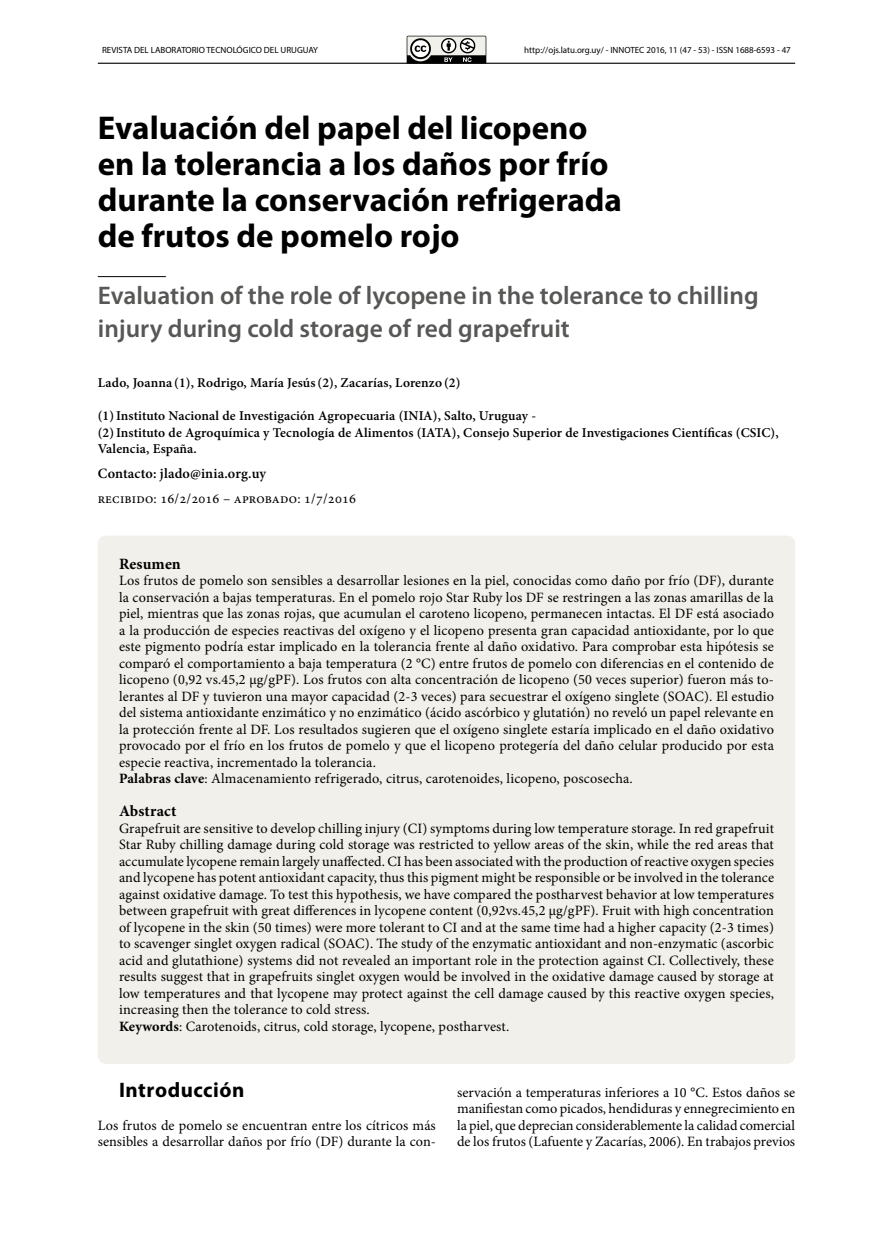
<style>
.page{position:relative;width:893px;height:1255px;background:#fff}
.page>*{position:absolute;margin:0;border:0;box-sizing:border-box;transform-origin:0 0}
.t1{font:700 33px/36px "Myriad Pro";color:#000}
.t2{font:600 25.5px/33px "Myriad Pro";color:#575756}
.t3{font:700 21px "Myriad Pro";letter-spacing:.025em;color:#000}
.t4{font:700 15.75px "Minion Pro";letter-spacing:.01em;color:#000}
.t5{font:14.25px/16.5px "Minion Pro";letter-spacing:.005em;color:#000}
.t6{font:600 14.25px "Minion Pro";letter-spacing:.01em;color:#000}
.t7{font:600 13.5px/16.5px "Minion Pro";letter-spacing:.01em;color:#000}
.t8{font:9px "Myriad Pro";color:#000}
.s1{font-weight:700}
</style>
<div class="page">
<hr style="left:98px;top:63px;width:697px;height:1px;background:#000">
<svg style="left:407px;top:36px;width:79px;height:28px;background:#8d8c8a"></svg>
<hr style="left:98px;top:276px;width:68px;height:1px;background:#000">
<div style="left:98px;top:535px;width:697px;height:528px;background:#f1f0ea;border-radius:9px"></div>
<p class="t8" style="left:102px;top:44px;width:217px">REVISTA DEL LABORATORIO TECNOLÓGICO DEL URUGUAY</p>
<p class="t8" style="left:524px;top:44px;width:268px">http://ojs.latu.org.uy/ - INNOTEC 2016, 11 (47 - 53) - ISSN 1688-6593 - 47</p>
<h1 class="t1" style="left:98px;top:109px;width:526px">Evaluación del papel del licopeno en la tolerancia a los daños por frío durante la conservación refrigerada de frutos de pomelo rojo</h1>
<h2 class="t2" style="left:98px;top:279px;width:662px">Evaluation of the role of lycopene in the tolerance to chilling injury during cold storage of red grapefruit</h2>
<p class="t7" style="left:98px;top:374px;width:364px">Lado, Joanna (1), Rodrigo, María Jesús(2), Zacarías, Lorenzo (2)</p>
<p class="t7" style="left:98px;top:407px;width:682px">(1)Instituto Nacional de Investigación Agropecuaria (INIA), Salto, Uruguay -<br>(2)Instituto de Agroquímica y Tecnología de Alimentos (IATA), Consejo Superior de Investigaciones Científicas (CSIC),<br>Valencia, España.</p>
<p class="t6" style="left:98px;top:463px;width:170px">Contacto: jlado@inia.org.uy</p>
<p class="t5" style="left:98px;top:490px;width:260px">recibido: 16/2/2016 – aprobado: 1/7/2016</p>
<p class="t4" style="left:119px;top:552px;width:63px">Resumen</p>
<p class="t5" style="left:119px;top:572px;width:656px">Los frutos de pomelo son sensibles a desarrollar lesiones en la piel, conocidas como daño por frío (DF), durante la conservación a bajas temperaturas. En el pomelo rojo Star Ruby los DF se restringen a las zonas amarillas de la piel, mientras que las zonas rojas, que acumulan el caroteno licopeno, permanecen intactas. El DF está asociado a la producción de especies reactivas del oxígeno y el licopeno presenta gran capacidad antioxidante, por lo que este pigmento podría estar implicado en la tolerancia frente al daño oxidativo. Para comprobar esta hipótesis se comparó el comportamiento a baja temperatura (2 °C) entre frutos de pomelo con diferencias en el contenido de licopeno (0,92 vs.45,2 μg/gPF). Los frutos con alta concentración de licopeno (50 veces superior) fueron más to&shy;lerantes al DF y tuvieron una mayor capacidad (2-3 veces) para secuestrar el oxígeno singlete (SOAC). El estudio del sistema antioxidante enzimático y no enzimático (ácido ascórbico y glutatión) no reveló un papel relevante en la protección frente al DF. Los resultados sugieren que el oxígeno singlete estaría implicado en el daño oxidativo provocado por el frío en los frutos de pomelo y que el licopeno protegería del daño celular producido por esta especie reactiva, incrementado la tolerancia.<br><span class="s1">Palabras clave</span>: Almacenamiento refrigerado, citrus, carotenoides, licopeno, poscosecha.</p>
<p class="t4" style="left:119px;top:800px;width:59px">Abstract</p>
<p class="t5" style="left:119px;top:820px;width:657px">Grapefruit are sensitive to develop chilling injury (CI) symptoms during low temperature storage. In red grapefruit Star Ruby chilling damage during cold storage was restricted to yellow areas of the skin, while the red areas that accumulate lycopene remain largely unaffected. CI has been associated with the production of reactive oxygen species and lycopene has potent antioxidant capacity, thus this pigment might be responsible or be involved in the tolerance against oxidative damage. To test this hypothesis, we have compared the postharvest behavior at low temperatures between grapefruit with great differences in lycopene content (0,92vs.45,2 μg/gPF). Fruit with high concentration of lycopene in the skin (50 times) were more tolerant to CI and at the same time had a higher capacity (2-3 times) to scavenger singlet oxygen radical (SOAC). The study of the enzymatic antioxidant and non-enzymatic (ascorbic acid and glutathione) systems did not revealed an important role in the protection against CI. Collectively, these results suggest that in grapefruits singlet oxygen would be involved in the oxidative damage caused by storage at low temperatures and that lycopene may protect against the cell damage caused by this reactive oxygen species, increasing then the tolerance to cold stress.<br><span class="s1">Keywords</span>: Carotenoids, citrus, cold storage, lycopene, postharvest.</p>
<h3 class="t3" style="left:119px;top:1076px;width:127px">Introducción</h3>
<p class="t5" style="left:98px;top:1117px;width:340px">Los frutos de pomelo se encuentran entre los cítricos más sensibles a desarrollar daños por frío (DF) durante la con-</p>
<p class="t5" style="left:457px;top:1084px;width:340px;text-align:justify">servación a temperaturas inferiores a 10 °C. Estos daños se manifiestan como picados, hendiduras y ennegrecimiento en la piel, que deprecian considerablemente la calidad comercial de los frutos (Lafuente y Zacarías, 2006). En trabajos previos</p>
</div>
